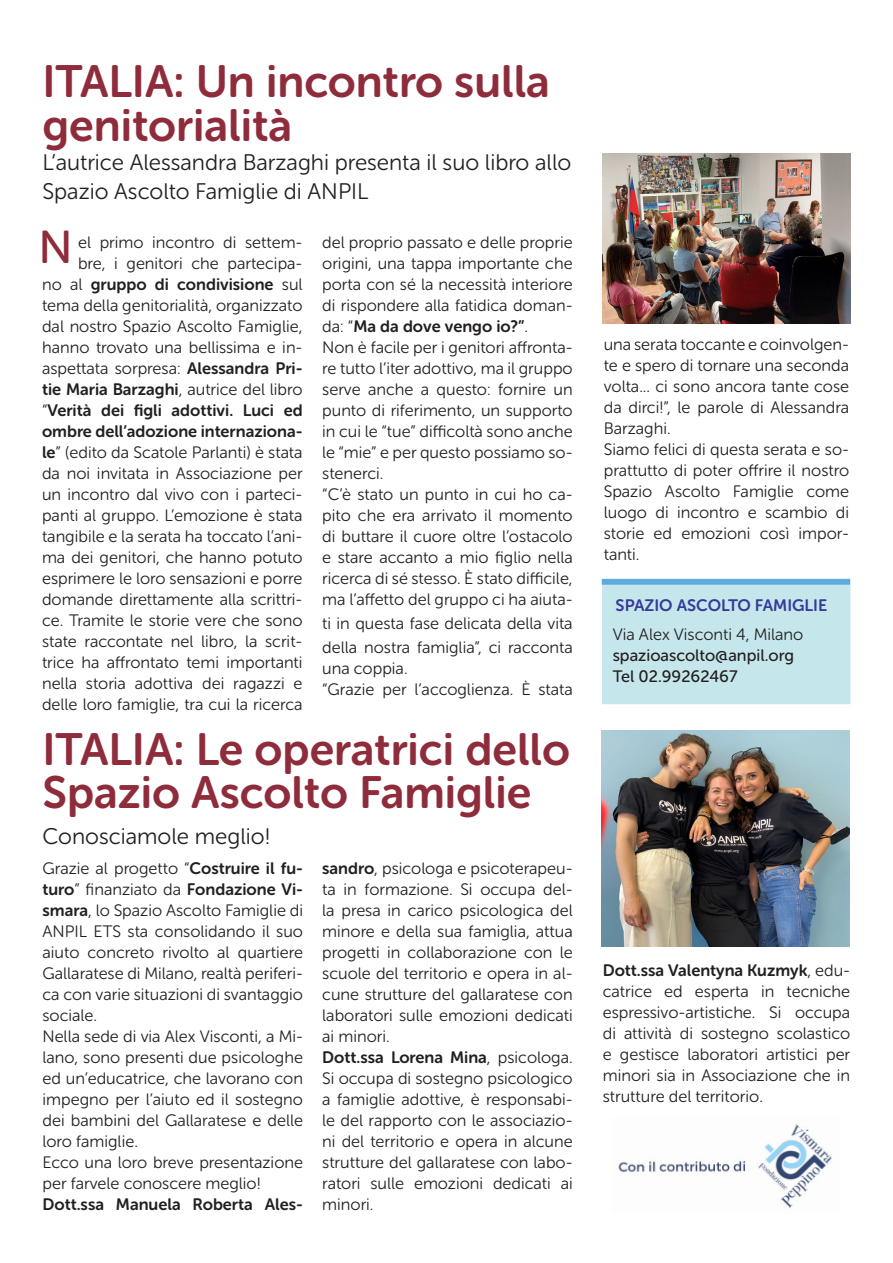
<style>
.page{position:relative;width:893px;height:1263px;background:#fff}
.page>*{position:absolute;margin:0;border:0;box-sizing:border-box;transform-origin:0 0}
.t1{font:46.05px "Museo Sans Rounded 500";color:#8f2c3b}
.t2{font:45px/43.8px "Museo Sans Rounded 700";color:#8f2c3b}
.t3{font:22.5px/29.4px "Museo Sans Rounded 300";color:#231f20}
.t4{font:16.5px/21px "Museo Sans Rounded 300";color:#231f20;text-align:justify}
.t5{font:16.5px "Museo Sans Rounded 500";color:#231f20}
.t6{font:16.5px "Museo Sans Rounded 700";color:#231f20}
.t7{font:16.5px "Museo Sans Rounded 700";color:#353b97}
.s1{font-family:"Museo Sans Rounded 700"}
</style>
<div class="page">
<img style="left:601px;top:731px;width:248px;height:215px">
<div style="left:602px;top:579px;width:248px;height:6px;background:#5eaade"></div>
<div style="left:602px;top:585px;width:248px;height:119px;background:#c5e7ec"></div>
<img style="left:602px;top:154px;width:248px;height:169px">
<img style="left:618px;top:1124px;width:214px;height:85px">
<p class="t2" style="left:43px;top:60px;width:509px">ITALIA: Un incontro sulla genitorialità</p>
<p class="t3" style="left:43px;top:148px;width:530px">L’autrice Alessandra Barzaghi presenta il suo libro allo<br>Spazio Ascolto Famiglie di ANPIL</p>
<p class="t4" style="left:322px;top:232px;width:252px">del proprio passato e delle proprie origini, una tappa importante che porta con sé la necessità interiore di rispondere alla fatidica doman&shy;da: “<span class="s1">Ma da dove vengo io?”</span>.</p>
<p class="t4" style="left:322px;top:337px;width:252px">Non è facile per i genitori affronta&shy;re tutto l’iter adottivo, ma il gruppo serve anche a questo: fornire un punto di riferimento, un supporto in cui le “tue” difficoltà sono anche le “mie” e per questo possiamo so&shy;stenerci.</p>
<p class="t4" style="left:322px;top:484px;width:252px">“C’è stato un punto in cui ho ca&shy;pito che era arrivato il momento di buttare il cuore oltre l’ostacolo e stare accanto a mio figlio nella ricerca di sé stesso. È stato difficile, ma l’affetto del gruppo ci ha aiuta-</p>
<p class="t4" style="left:322px;top:612px;width:252px;line-height:24px">ti in questa fase delicata della vita della nostra famiglia”, ci racconta</p>
<p class="t4" style="left:322px;top:658px;width:87px">una coppia.</p>
<p class="t4" style="left:322px;top:679px;width:252px">“Grazie per l’accoglienza. È stata</p>
<p class="t1" style="left:38px;top:222px;width:36px">N</p>
<p class="t4" style="left:42px;top:232px;width:262px;text-align:right">el primo incontro di settem-<br>bre, i genitori che partecipa-<br>no al <span class="s1">gruppo di condivisione</span> sul tema della genitorialità, organizzato dal nostro Spazio Ascolto Famiglie, hanno trovato una bellissima e in&shy;aspettata sorpresa: <span class="s1">Alessandra Pri&shy;tie Maria Barzaghi</span>, autrice del libro “<span class="s1">Verità dei figli adottivi. Luci ed ombre dell’adozione internaziona&shy;le</span>” (edito da Scatole Parlanti) è stata da noi invitata in Associazione per un incontro dal vivo con i parteci&shy;panti al gruppo. L’emozione è stata tangibile e la serata ha toccato l’ani&shy;ma dei genitori, che hanno potuto esprimere le loro sensazioni e porre domande direttamente alla scrittri&shy;ce. Tramite le storie vere che sono state raccontate nel libro, la scrit&shy;trice ha affrontato temi importanti nella storia adottiva dei ragazzi e delle loro famiglie, tra cui la ricerca</p>
<p class="t2" style="left:43px;top:727px;width:529px">ITALIA: Le operatrici dello<br>Spazio Ascolto Famiglie</p>
<p class="t3" style="left:43px;top:821px;width:229px">Conosciamole meglio!</p>
<p class="t4" style="left:43px;top:858px;width:262px">Grazie al progetto “<span class="s1">Costruire il fu&shy;turo</span>” finanziato da <span class="s1">Fondazione Vi&shy;smara</span>, lo Spazio Ascolto Famiglie di ANPIL ETS sta consolidando il suo aiuto concreto rivolto al quartiere Gallaratese di Milano, realtà periferi&shy;ca con varie situazioni di svantaggio sociale.</p>
<p class="t4" style="left:43px;top:1026px;width:262px">Nella sede di via Alex Visconti, a Mi&shy;lano, sono presenti due psicologhe ed un’educatrice, che lavorano con impegno per l’aiuto ed il sostegno dei bambini del Gallaratese e delle loro famiglie.</p>
<p class="t4" style="left:43px;top:1152px;width:262px">Ecco una loro breve presentazione per farvele conoscere meglio!</p>
<p class="t6" style="left:43px;top:1195px;width:262px">Dott.ssa Manuela Roberta Ales-</p>
<p class="t4" style="left:322px;top:858px;width:252px"><span class="s1">sandro</span>, psicologa e psicoterapeu&shy;ta in formazione. Si occupa del&shy;la presa in carico psicologica del minore e della sua famiglia, attua progetti in collaborazione con le scuole del territorio e opera in al&shy;cune strutture del gallaratese con laboratori sulle emozioni dedicati ai minori.</p>
<p class="t4" style="left:322px;top:1047px;width:252px"><span class="s1">Dott.ssa Lorena Mina</span>, psicologa.<br>Si occupa di sostegno psicologico a famiglie adottive, è responsabi&shy;le del rapporto con le associazio&shy;ni del territorio e opera in alcune strutture del gallaratese con labo&shy;ratori sulle emozioni dedicati ai minori.</p>
<p class="t4" style="left:604px;top:334px;width:247px">una serata toccante e coinvolgen&shy;te e spero di tornare una seconda volta... ci sono ancora tante cose da dirci!”, le parole di Alessandra Barzaghi.</p>
<p class="t4" style="left:604px;top:439px;width:247px">Siamo felici di questa serata e so&shy;prattutto di poter offrire il nostro Spazio Ascolto Famiglie come luogo di incontro e scambio di storie ed emozioni così impor&shy;tanti.</p>
<p class="t7" style="left:616px;top:596px;width:213px">SPAZIO ASCOLTO FAMIGLIE</p>
<p class="t4" style="left:613px;top:623px;width:192px">Via Alex Visconti 4, Milano</p>
<p class="t5" style="left:613px;top:646px;width:183px">spazioascolto@anpil.org</p>
<p class="t5" style="left:613px;top:667px;width:126px">Tel 02.99262467</p>
<p class="t4" style="left:603px;top:960px;width:249px"><span class="s1">Dott.ssa Valentyna Kuzmyk</span>, edu&shy;catrice ed esperta in tecniche espressivo-artistiche. Si occupa di attività di sostegno scolastico e gestisce laboratori artistici per minori sia in Associazione che in strutture del territorio.</p>
</div>
